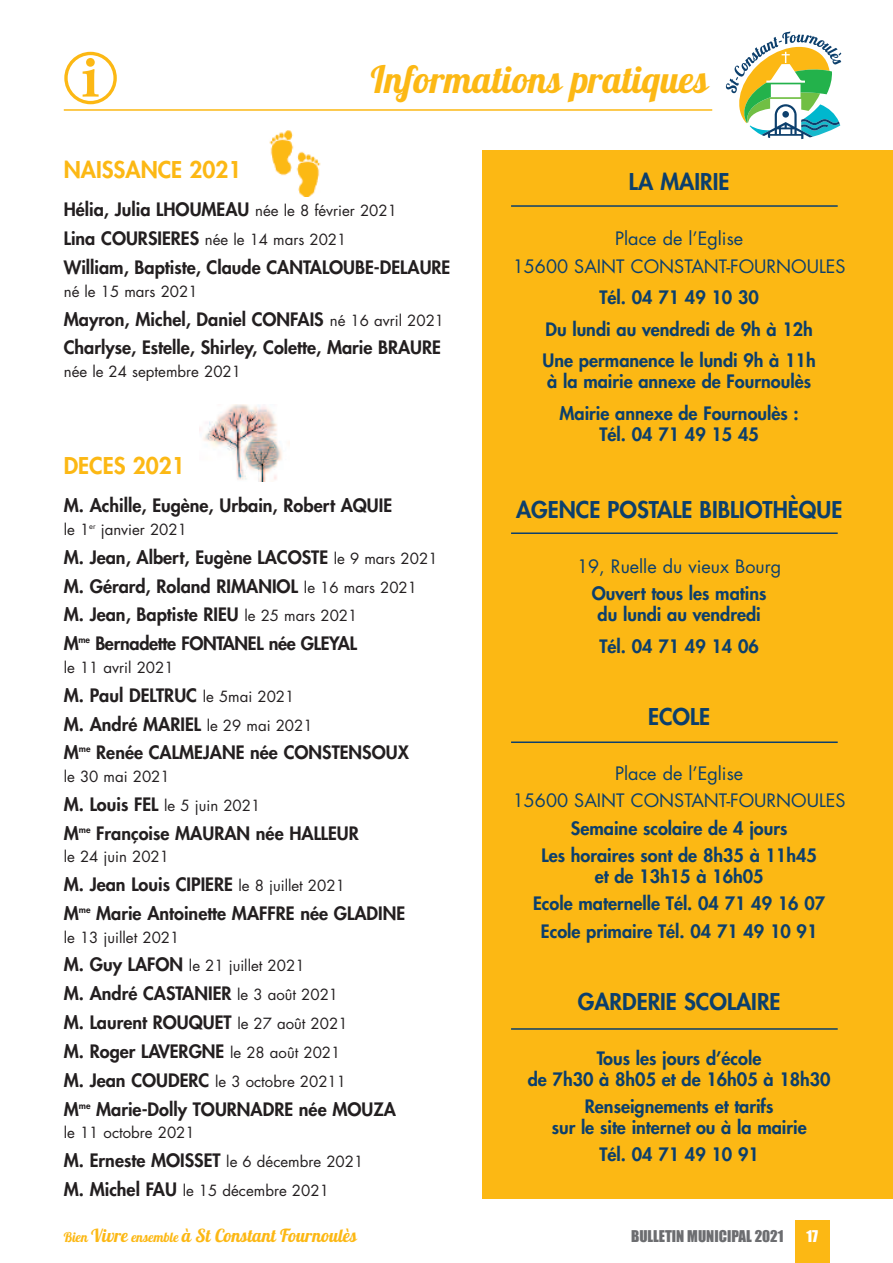
<style>
.page{position:relative;width:893px;height:1263px;background:#fff}
.page>*{position:absolute;margin:0;border:0;box-sizing:border-box;transform-origin:0 0}
.t1{font:37.5px "Lobster 1.4";color:#fcb814}
.t2{font:800 22.5px "Futura";color:#0c3f6c}
.t3{font:800 22.5px "Futura";color:#fcb814}
.t4{font:800 18px/29px "Futura";color:#231f20}
.t5{font:800 18px/31.7px "Futura";color:#0c3f6c;text-align:center}
.t6{font:18px/27.5px "Futura";color:#0c3f6c;text-align:center}
.t7{font:18px "Lobster 1.4";color:#fcb814}
.t8{font:15px/29px "Futura";color:#231f20}
.t9{font:15px "Impact";color:#6c6d70}
.t10{font:15px "Impact";color:#fff}
.s1{font-weight:400;font-size:15px}
.s2{font-weight:800;font-size:18px}
.s3{font-size:13.5px}
</style>
<div class="page">
<hr style="left:64px;top:109px;width:648px;height:2px;background:#fcb814">
<svg style="left:726px;top:31px;width:115px;height:108px"></svg>
<div style="left:64px;top:52px;width:53px;height:52px;border:3px solid #fcb814;border-radius:50%"></div>
<svg style="left:83px;top:58px;width:16px;height:39px"></svg>
<img style="left:269px;top:130px;width:52px;height:67px">
<img style="left:200px;top:404px;width:89px;height:78px">
<div style="left:483px;top:151px;width:410px;height:1048px;background:#fcb814"></div>
<hr style="left:511px;top:205px;width:327px;height:2px;background:#0c3f6c">
<hr style="left:511px;top:532px;width:327px;height:2px;background:#0c3f6c">
<hr style="left:511px;top:741px;width:327px;height:2px;background:#0c3f6c">
<hr style="left:511px;top:1028px;width:327px;height:2px;background:#0c3f6c">
<div style="left:795px;top:1220px;width:34px;height:43px;background:#fcb814"></div>
<h1 class="t1" style="left:371px;top:56px;width:339px">Informations pratiques</h1>
<p class="t3" style="left:64px;top:159px;width:179px">NAISSANCE 2021</p>
<p class="t4" style="left:64px;top:197px;width:335px">Hélia, Julia LHOUMEAU <span class="s1">née le 8 février 2021</span></p>
<p class="t8" style="left:64px;top:227px;width:284px"><span class="s2">Lina COURSIERES</span> née le 14 mars 2021</p>
<p class="t4" style="left:64px;top:254px;width:388px">William, Baptiste, Claude CANTALOUBE-DELAURE</p>
<p class="t8" style="left:64px;top:278px;width:135px">né le 15 mars 2021</p>
<p class="t4" style="left:64px;top:306px;width:382px">Mayron, Michel, Daniel CONFAIS <span class="s1">né 16 avril 2021<br></span>Charlyse, Estelle, Shirley, Colette, Marie BRAURE</p>
<p class="t8" style="left:64px;top:358px;width:179px">née le 24 septembre 2021</p>
<p class="t3" style="left:64px;top:455px;width:123px">DECES 2021</p>
<p class="t4" style="left:64px;top:492px;width:330px">M. Achille, Eugène, Urbain, Robert AQUIE</p>
<p class="t8" style="left:64px;top:516px;width:125px">le 1<sup>er</sup> janvier 2021</p>
<p class="t4" style="left:64px;top:544px;width:375px">M. Jean, Albert, Eugène LACOSTE <span class="s1">le 9 mars 2021<br></span>M. Gérard, Roland RIMANIOL <span class="s1">le 16 mars 2021<br></span>M. Jean, Baptiste RIEU <span class="s1">le 25 mars 2021<br></span>M<sup>me</sup> Bernadette FONTANEL née GLEYAL</p>
<p class="t8" style="left:64px;top:654px;width:111px">le 11 avril 2021</p>
<p class="t4" style="left:64px;top:682px;width:347px">M. Paul DELTRUC <span class="s1">le 5mai 2021<br></span>M. André MARIEL <span class="s1">le 29 mai 2021<br></span>M<sup>me</sup> Renée CALMEJANE née CONSTENSOUX</p>
<p class="t8" style="left:64px;top:763px;width:198px">le 30 mai 2021<br><span class="s2">M. Louis FEL</span> le 5 juin 2021</p>
<p class="t4" style="left:64px;top:820px;width:297px">M<sup>me</sup> Françoise MAURAN née HALLEUR</p>
<p class="t8" style="left:64px;top:843px;width:107px">le 24 juin 2021</p>
<p class="t4" style="left:64px;top:871px;width:343px">M. Jean Louis CIPIERE <span class="s1">le 8 juillet 2021<br></span>M<sup>me</sup> Marie Antoinette MAFFRE née GLADINE</p>
<p class="t8" style="left:64px;top:924px;width:242px">le 13 juillet 2021<br><span class="s2">M. Guy LAFON</span> le 21 juillet 2021</p>
<p class="t4" style="left:64px;top:980px;width:285px">M. André CASTANIER <span class="s1">le 3 août 2021<br></span>M. Laurent ROUQUET <span class="s1">le 27 août 2021<br></span>M. Roger LAVERGNE <span class="s1">le 28 août 2021</span></p>
<p class="t8" style="left:64px;top:1068px;width:284px"><span class="s2">M. Jean COUDERC</span> le 3 octobre 20211</p>
<p class="t4" style="left:64px;top:1096px;width:334px">M<sup>me</sup> Marie-Dolly TOURNADRE née MOUZA</p>
<p class="t8" style="left:64px;top:1119px;width:132px">le 11 octobre 2021</p>
<p class="t4" style="left:64px;top:1147px;width:301px">M. Erneste MOISSET <span class="s1">le 6 décembre 2021</span></p>
<p class="t8" style="left:64px;top:1177px;width:267px"><span class="s2">M. Michel FAU</span> le 15 décembre 2021</p>
<p class="t2" style="left:629px;top:171px;width:102px">LA MAIRIE</p>
<p class="t6" style="left:513px;top:226px;width:334px">Place de l’Eglise<br>15600 SAINT CONSTANT-FOURNOULES</p>
<p class="t5" style="left:543px;top:283px;width:275px">Tél. 04 71 49 10 30<br>Du lundi au vendredi de 9h à 12h<br>Une permanence le lundi 9h à 11h</p>
<p class="t5" style="left:547px;top:367px;width:265px">à la mairie annexe de Fournoulès<br>Mairie annexe de Fournoulès :</p>
<p class="t5" style="left:599px;top:420px;width:161px">Tél. 04 71 49 15 45</p>
<p class="t2" style="left:516px;top:499px;width:328px">AGENCE POSTALE BIBLIOTHÈQUE</p>
<p class="t6" style="left:577px;top:554px;width:206px">19, Ruelle du vieux Bourg</p>
<p class="t5" style="left:592px;top:584px;width:176px;line-height:21px">Ouvert tous les matins du lundi au vendredi</p>
<p class="t5" style="left:599px;top:632px;width:161px">Tél. 04 71 49 14 06</p>
<p class="t2" style="left:648px;top:706px;width:64px">ECOLE</p>
<p class="t6" style="left:513px;top:761px;width:334px">Place de l’Eglise<br>15600 SAINT CONSTANT-FOURNOULES</p>
<p class="t5" style="left:541px;top:815px;width:277px;line-height:27.5px">Semaine scolaire de 4 jours<br>Les horaires sont de 8h35 à 11h45</p>
<p class="t5" style="left:533px;top:864px;width:293px;line-height:27.5px">et de 13h15 à 16h05<br>Ecole maternelle Tél. 04 71 49 16 07<br>Ecole primaire Tél. 04 71 49 10 91</p>
<p class="t2" style="left:578px;top:990px;width:204px">GARDERIE SCOLAIRE</p>
<p class="t5" style="left:528px;top:1049px;width:304px;line-height:21px">Tous les jours d’école<br>de 7h30 à 8h05 et de 16h05 à 18h30</p>
<p class="t5" style="left:552px;top:1097px;width:257px;line-height:21px">Renseignements et tarifs<br>sur le site internet ou à la mairie</p>
<p class="t5" style="left:599px;top:1140px;width:161px">Tél. 04 71 49 10 91</p>
<p class="t7" style="left:64px;top:1224px;width:295px"><span class="s3">Bien</span> Vivre <span class="s3">ensemble</span> à St Constant Fournoulès</p>
<p class="t9" style="left:631px;top:1228px;width:154px">BULLETIN MUNICIPAL 2021</p>
<p class="t10" style="left:806px;top:1228px;width:13px">17</p>
</div>
